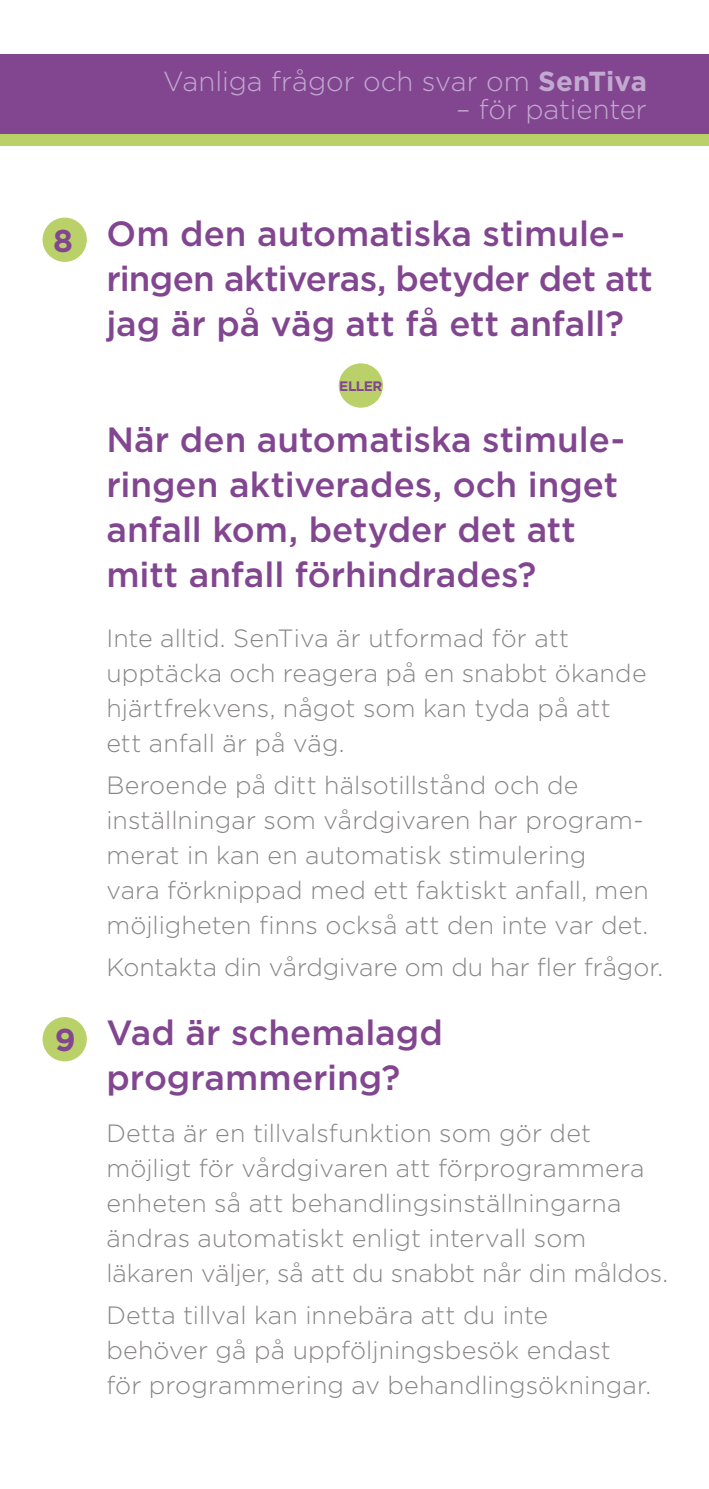
<style>
.page{position:relative;width:709px;height:1489px;background:#fff}
.page>*{position:absolute;margin:0;border:0;box-sizing:border-box;transform-origin:0 0}
.t1{font:500 35px/45px "Gotham";color:#824691}
.t2{font:700 31.5px "Gotham";color:#824691}
.t3{font:300 27.5px "Gotham";color:#c2a9cf}
.t4{font:300 25px/35px "Gotham";letter-spacing:.005em;color:#888586}
.t5{font:700 13.75px "Gotham";letter-spacing:-.04em;color:#824691}
.s1{font-weight:700}
</style>
<div class="page">
<div style="left:43px;top:218px;width:44px;height:44px;background:#bad069;border-radius:50%"></div>
<div style="left:339px;top:363px;width:44px;height:44px;background:#bad069;border-radius:50%"></div>
<div style="left:43px;top:1017px;width:44px;height:44px;background:#bad069;border-radius:50%"></div>
<div style="left:0;top:54px;width:709px;height:91px;background:#bad069"></div>
<div style="left:0;top:54px;width:709px;height:80px;background:#824691"></div>
<p class="t3" style="left:163px;top:64px;width:485px">Vanliga frågor och svar om <span class="s1">SenTiva</span></p>
<p class="t3" style="left:456px;top:91px;width:192px">– för patienter</p>
<p class="t2" style="left:53px;top:220px;width:21px">8</p>
<h1 class="t1" style="left:106px;top:210px;width:548px">Om den automatiska stimule&shy;ringen aktiveras, betyder det att jag är på väg att få ett anfall?</h1>
<p class="t5" style="left:339px;top:377px;width:45px">ELLER</p>
<h1 class="t1" style="left:106px;top:416px;width:520px">När den automatiska stimule&shy;ringen aktiverades, och inget anfall kom, betyder det att mitt anfall förhindrades?</h1>
<p class="t4" style="left:106px;top:620px;width:542px">Inte alltid. SenTiva är utformad för att upptäcka och reagera på en snabbt ökande hjärtfrekvens, något som kan tyda på att ett anfall är på väg.</p>
<p class="t4" style="left:106px;top:767px;width:544px">Beroende på ditt hälsotillstånd och de inställningar som vårdgivaren har program&shy;merat in kan en automatisk stimulering<br>vara förknippad med ett faktiskt anfall, men möjligheten finns också att den inte var det.</p>
<p class="t4" style="left:106px;top:949px;width:558px">Kontakta din vårdgivare om du har fler frågor.</p>
<h1 class="t1" style="left:55px;top:1009px;width:389px;text-align:center"><sub>9</sub> Vad är schemalagd programmering?</h1>
<p class="t4" style="left:106px;top:1114px;width:563px">Detta är en tillvalsfunktion som gör det möjligt för vårdgivaren att förprogrammera enheten så att behandlingsinställningarna ändras automatiskt enligt intervall som läkaren väljer, så att du snabbt når din måldos.</p>
<p class="t4" style="left:106px;top:1296px;width:546px">Detta tillval kan innebära att du inte behöver gå på uppföljningsbesök endast för programmering av behandlingsökningar.</p>
</div>
